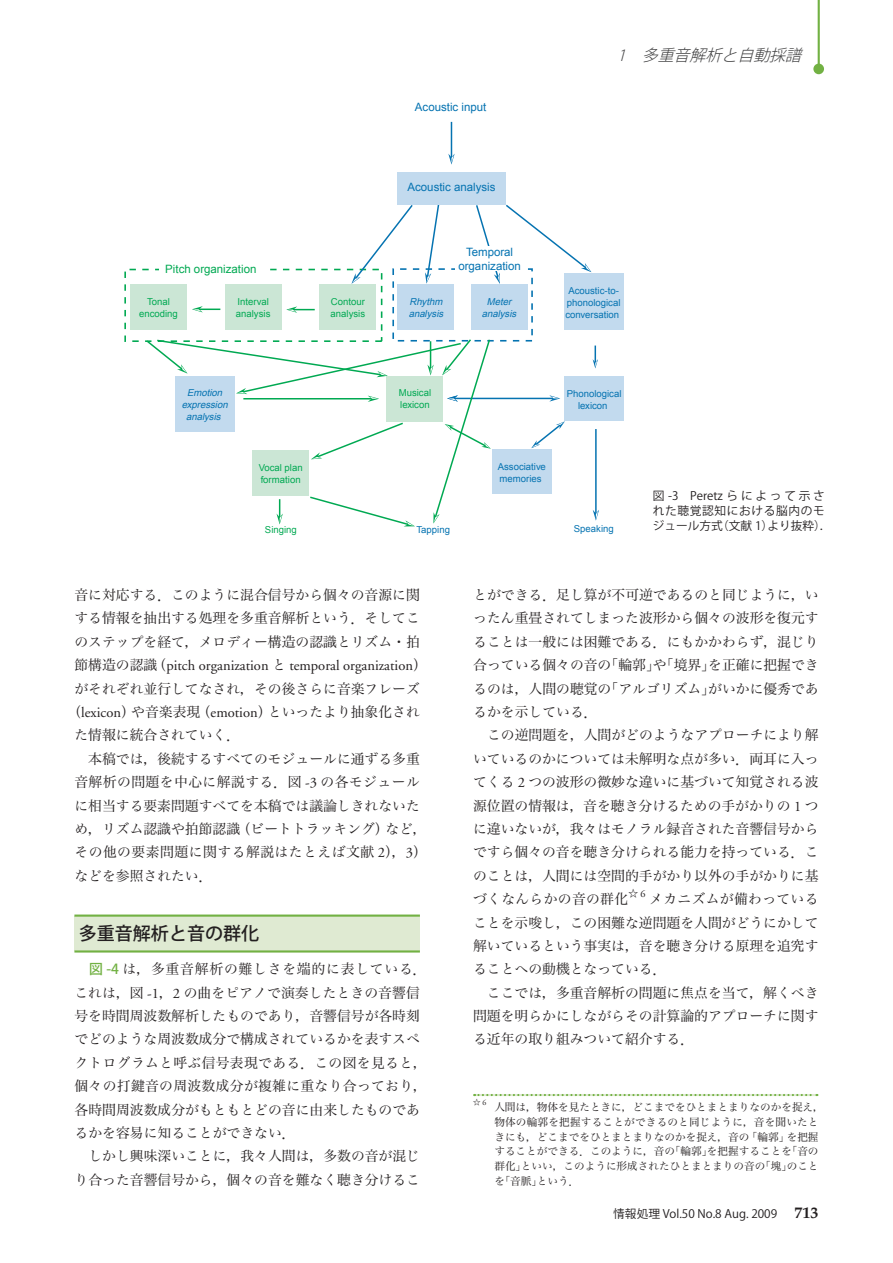
<style>
.page{position:relative;width:893px;height:1263px;background:#fff}
.page>*{position:absolute;margin:0;border:0;box-sizing:border-box;transform-origin:0 0}
.t1{font:500 18px "Koz Go Pro";color:#231f20}
.t2{font:italic 300 15.9px "Koz Go Pro";color:#3e3e3f}
.t3{font:14.55px "Adobe Garamond";color:#231f20}
.t4{font:13.8px/23.4px "Hira Min Pro W3";color:#231f20;text-align:justify}
.t5{font:13.8px "Hira Min Pro W3";letter-spacing:.035em;color:#231f20}
.t6{font:13.8px "Hira Min Pro W3";letter-spacing:.03em;color:#231f20}
.t7{font:11.7px/14.9px "Koz Go Pro";letter-spacing:.055em;color:#231f20}
.t8{font:11.7px "Koz Go Pro";color:#231f20}
.t9{font:11.55px/13.6px "Arial";color:#0573b1;text-align:center}
.t10{font:11.55px "Arial";color:#00a952}
.t11{font:10.65px/14.9px "Hira Min Pro W3";color:#231f20}
.t12{font:9.6px/11.9px "Arial";color:#0573b1;text-align:center}
.t13{font:9.6px/11.9px "Arial";color:#00a952}
.t14{font:italic 9.6px/11.9px "Arial";color:#0573b1;text-align:center}
.t15{font:9.6px "Hira Min Pro W3";color:#231f20}
.t16{font:7.5px "Hira Min Pro W3";color:#231f20}
.s1{font-family:"Myriad Pro";font-size:17.55px}
.s2{font-family:"Hira Min Pro W3";font-size:13.8px}
.s3{font-family:"Adobe Garamond";font-size:14.55px}
.s4{font-family:"Koz Go Pro";font-weight:500;color:#72b143}
.s5{font-family:"Adobe Garamond";font-size:10.2px}
.s6{font-family:"Adobe Garamond";font-size:7.8px}
.s7{font-family:"Palatino";font-weight:700;font-size:15.9px}
</style>
<div class="page">
<hr style="left:818px;top:0;width:2px;height:67px;background:#72b143">
<div style="left:813px;top:64px;width:11px;height:10px;background:#72b143;border-radius:50%"></div>
<div style="left:74px;top:916px;width:346px;height:34px;background:#dfead2"></div>
<hr style="left:74px;top:914px;width:346px;height:3px;background:#72b143">
<hr style="left:74px;top:950px;width:346px;height:2px;background:#72b143">
<svg style="left:474px;top:1094px;width:343px;height:2px"></svg>
<div style="left:392px;top:268px;width:141px;height:74px;border:2px dashed #0573b1"></div>
<hr style="left:451px;top:122px;width:1px;height:36px;background:#0573b1">
<svg style="left:448px;top:154px;width:7px;height:11px"></svg>
<svg style="left:192px;top:306px;width:28px;height:6px"></svg>
<svg style="left:286px;top:306px;width:29px;height:7px"></svg>
<svg style="left:593px;top:346px;width:5px;height:22px"></svg>
<svg style="left:351px;top:205px;width:63px;height:79px"></svg>
<svg style="left:425px;top:205px;width:15px;height:79px"></svg>
<svg style="left:476px;top:204px;width:115px;height:80px"></svg>
<hr style="left:453px;top:398px;width:101px;height:1px;background:#0573b1">
<svg style="left:549px;top:395px;width:11px;height:7px"></svg>
<svg style="left:531px;top:421px;width:34px;height:27px"></svg>
<hr style="left:595px;top:429px;width:2px;height:85px;background:#0573b1">
<svg style="left:593px;top:510px;width:6px;height:11px"></svg>
<svg style="left:145px;top:338px;width:346px;height:188px"></svg>
<div style="left:225px;top:284px;width:57px;height:46px;background:#cbe6d5"></div>
<div style="left:130px;top:284px;width:57px;height:46px;background:#cbe6d5"></div>
<div style="left:319px;top:284px;width:57px;height:46px;background:#cbe6d5"></div>
<div style="left:397px;top:173px;width:109px;height:32px;background:#c2daee"></div>
<div style="left:455px;top:246px;width:70px;height:25px;background:#fff"></div>
<div style="left:398px;top:284px;width:56px;height:46px;background:#c2daee"></div>
<div style="left:471px;top:284px;width:56px;height:46px;background:#c2daee"></div>
<div style="left:564px;top:274px;width:59px;height:56px;background:#c2daee"></div>
<div style="left:564px;top:376px;width:60px;height:44px;background:#c2daee"></div>
<div style="left:387px;top:376px;width:56px;height:46px;background:#cbe6d5"></div>
<div style="left:175px;top:376px;width:59px;height:55px;background:#c2daee"></div>
<div style="left:492px;top:450px;width:59px;height:44px;background:#c2daee"></div>
<div style="left:252px;top:450px;width:57px;height:46px;background:#cbe6d5"></div>
<p class="t10" style="left:165px;top:261px;width:93px">Pitch organization</p>
<p class="t13" style="left:236px;top:296px;width:36px">Interval analysis</p>
<p class="t13" style="left:139px;top:296px;width:40px;text-align:center">Tonal encoding</p>
<p class="t13" style="left:331px;top:296px;width:36px">Contour analysis</p>
<p class="t14" style="left:182px;top:387px;width:50px">Emotion expression analysis</p>
<p class="t13" style="left:259px;top:461px;width:45px">Vocal plan formation</p>
<p class="t13" style="left:265px;top:523px;width:33px">Singing</p>
<p class="t9" style="left:415px;top:100px;width:73px">Acoustic input</p>
<p class="t9" style="left:407px;top:180px;width:90px">Acoustic analysis</p>
<p class="t9" style="left:458px;top:246px;width:64px">Temporal organization</p>
<p class="t2" style="left:617px;top:45px;width:191px"><span class="s1">1</span> 多重音解析と自動採譜</p>
<p class="t14" style="left:409px;top:296px;width:39px;text-align:left">Rhythm analysis</p>
<p class="t14" style="left:482px;top:296px;width:39px">Meter analysis</p>
<p class="t12" style="left:565px;top:285px;width:57px">Acoustic-to&shy;phonological conversation</p>
<p class="t13" style="left:399px;top:387px;width:34px">Musical lexicon</p>
<p class="t12" style="left:417px;top:524px;width:35px">Tapping</p>
<p class="t12" style="left:567px;top:388px;width:56px">Phonological lexicon</p>
<p class="t12" style="left:498px;top:461px;width:50px;text-align:left">Associative memories</p>
<p class="t12" style="left:574px;top:523px;width:41px">Speaking</p>
<p class="t7" style="left:653px;top:488px;width:180px">図 -3　Peretz らによって示された聴覚認知における脳内のモジュール方式（文献 1）より抜粋）．</p>
<p class="t4" style="left:74px;top:582px;width:347px">音に対応する．このように混合信号から個々の音源に関する情報を抽出する処理を多重音解析という．そしてこのステップを経て，メロディー構造の認識とリズム・拍</p>
<p class="t3" style="left:74px;top:658px;width:354px"><span class="s2">節構造の認識（</span>pitch organization <span class="s2">と</span> temporal organization<span class="s2">）</span></p>
<p class="t4" style="left:74px;top:675px;width:347px">がそれぞれ並行してなされ，その後さらに音楽フレーズ</p>
<p class="t4" style="left:68px;top:699px;width:354px">（<span class="s3">lexicon</span>）や音楽表現（<span class="s3">emotion</span>）といったより抽象化され</p>
<p class="t4" style="left:74px;top:722px;width:167px">た情報に統合されていく．</p>
<p class="t4" style="left:88px;top:746px;width:333px">本稿では，後続するすべてのモジュールに通ずる多重</p>
<p class="t6" style="left:74px;top:770px;width:347px">音解析の問題を中心に解説する．図 <span class="s3">-3</span> の各モジュール</p>
<p class="t4" style="left:74px;top:792px;width:347px">に相当する要素問題すべてを本稿では議論しきれないた</p>
<p class="t4" style="left:74px;top:816px;width:354px">め，リズム認識や拍節認識（ビートトラッキング）など，</p>
<p class="t5" style="left:74px;top:840px;width:354px">その他の要素問題に関する解説はたとえば文献 <span class="s3">2</span>），<span class="s3">3</span>）</p>
<p class="t4" style="left:74px;top:862px;width:140px">などを参照されたい．</p>
<h1 class="t1" style="left:79px;top:922px;width:182px">多重音解析と音の群化</h1>
<p class="t4" style="left:74px;top:956px;width:354px;text-align:left;text-indent:15px"><span class="s4">図 -4</span> は，多重音解析の難しさを端的に表している．これは，図 <span class="s3">-1</span>，<span class="s3">2</span> の曲をピアノで演奏したときの音響信号を時間周波数解析したものであり，音響信号が各時刻でどのような周波数成分で構成されているかを表すスペクトログラムと呼ぶ信号表現である．この図を見ると，個々の打鍵音の周波数成分が複雑に重なり合っており，各時間周波数成分がもともとどの音に由来したものであるかを容易に知ることができない．</p>
<p class="t4" style="left:75px;top:1143px;width:347px;text-align:right">しかし興味深いことに，我々人間は，多数の音が混じり合った音響信号から，個々の音を難なく聴き分けるこ</p>
<p class="t4" style="left:473px;top:582px;width:347px">とができる．足し算が不可逆であるのと同じように，いったん重畳されてしまった波形から個々の波形を復元することは一般には困難である．にもかかわらず，混じり合っている個々の音の「輪郭」や「境界」を正確に把握できるのは，人間の聴覚の「アルゴリズム」がいかに優秀であるかを示している．</p>
<p class="t4" style="left:473px;top:722px;width:347px;text-indent:14px">この逆問題を，人間がどのようなアプローチにより解いているのかについては未解明な点が多い．両耳に入ってくる <span class="s3">2</span> つの波形の微妙な違いに基づいて知覚される波源位置の情報は，音を聴き分けるための手がかりの <span class="s3">1</span> つに違いないが，我々はモノラル録音された音響信号からですら個々の音を聴き分けられる能力を持っている．このことは，人間には空間的手がかり以外の手がかりに基づくなんらかの音の群化</p>
<p class="t15" style="left:628px;top:885px;width:19px">☆ <span class="s5">6</span></p>
<p class="t4" style="left:473px;top:886px;width:347px;text-indent:176px">メカニズムが備わっていることを示唆し，この困難な逆問題を人間がどうにかして解いているという事実は，音を聴き分ける原理を追究することへの動機となっている．</p>
<p class="t4" style="left:473px;top:979px;width:347px;text-indent:14px">ここでは，多重音解析の問題に焦点を当て，解くべき問題を明らかにしながらその計算論的アプローチに関する近年の取り組みついて紹介する．</p>
<p class="t16" style="left:473px;top:1096px;width:15px">☆ <span class="s6">6</span></p>
<p class="t11" style="left:494px;top:1098px;width:331px">人間は，物体を見たときに，どこまでをひとまとまりなのかを捉え，物体の輪郭を把握することができるのと同じように，音を聞いたときにも，どこまでをひとまとまりなのかを捉え，音の「輪郭」を把握することができる．このように，音の「輪郭」を把握することを「音の群化」といい，このように形成されたひとまとまりの音の「塊」のことを「音脈」という．</p>
<p class="t8" style="left:613px;top:1206px;width:207px">情報処理 Vol.50 No.8 Aug. 2009 <span class="s7">713</span></p>
</div>
